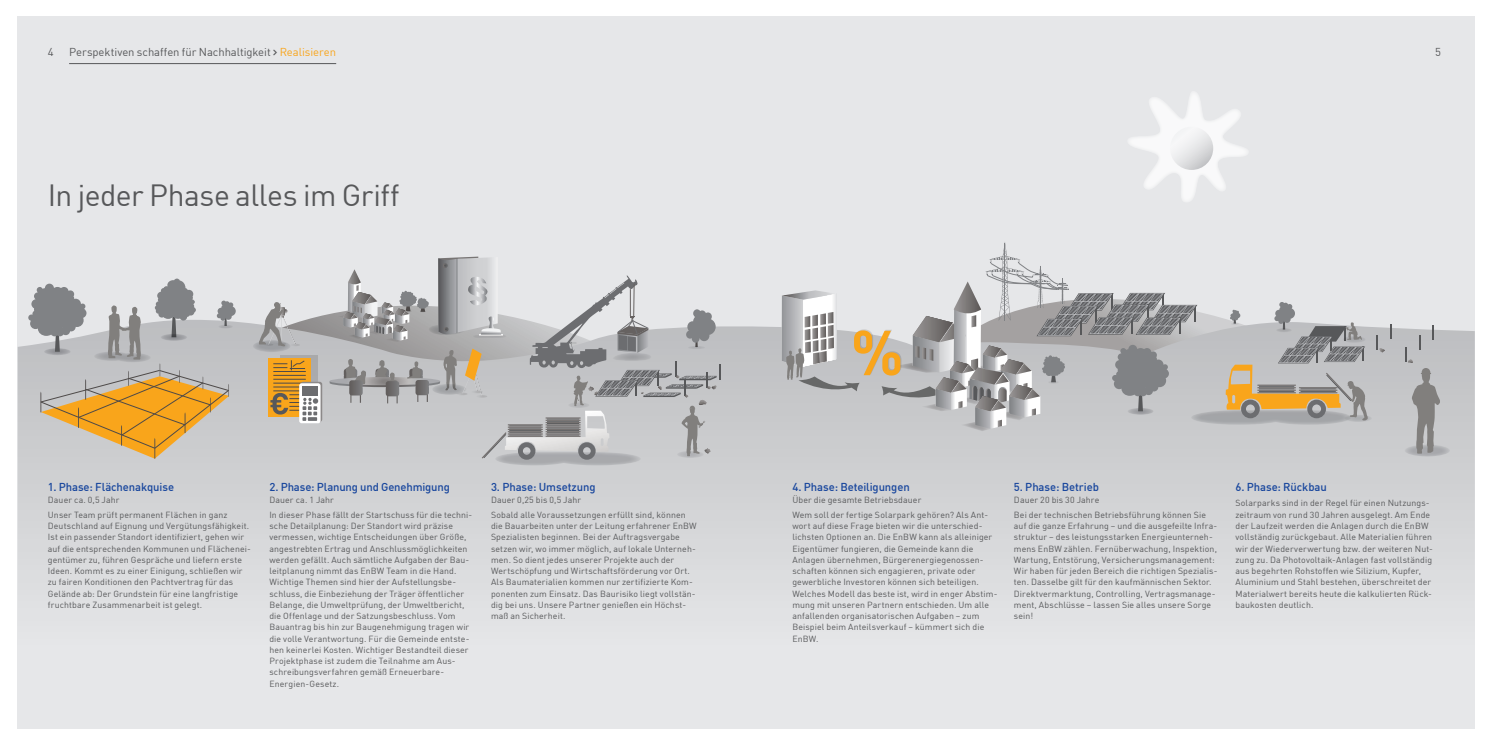
<style>
.page{position:relative;width:1489px;height:745px;background:#fff}
.page>*{position:absolute;margin:0;border:0;box-sizing:border-box;transform-origin:0 0}
.t1{font:30px "En BWDIN Pro";letter-spacing:-.015em;color:#57585a}
.t2{font:500 11.25px "En BWDIN Pro";letter-spacing:-.01em;color:#18469d}
.t3{font:11.25px "En BWDIN Pro";letter-spacing:-.005em;color:#57585a}
.t4{font:8.75px/11.2px "En BWDIN Pro";letter-spacing:.015em;color:#57585a}
.s1{color:#f9a51b}
</style>
<div class="page">
<div style="left:18px;top:16px;width:1456px;height:712px;background:#e6e7e9"></div>
<svg style="left:18px;top:324px;width:1456px;height:246px"></svg>
<svg style="left:1376px;top:324px;width:15px;height:28px"></svg>
<svg style="left:1432px;top:325px;width:1px;height:14px"></svg>
<svg style="left:1418px;top:335px;width:1px;height:15px"></svg>
<svg style="left:1404px;top:346px;width:8px;height:16px"></svg>
<svg style="left:1404px;top:444px;width:45px;height:12px"></svg>
<svg style="left:1411px;top:368px;width:29px;height:85px;background:#a0a0a0"></svg>
<svg style="left:1344px;top:414px;width:27px;height:7px"></svg>
<svg style="left:781px;top:242px;width:586px;height:189px"></svg>
<svg style="left:1129px;top:92px;width:118px;height:110px"></svg>
<svg style="left:1169px;top:127px;width:44px;height:43px"></svg>
<svg style="left:28px;top:256px;width:693px;height:209px"></svg>
<svg style="left:218px;top:324px;width:15px;height:4px"></svg>
<hr style="left:69px;top:63px;width:267px;height:1px;background:#57585a">
<p class="t3" style="left:48px;top:43px;width:7px">4</p>
<p class="t3" style="left:69px;top:43px;width:268px">Perspektiven schaffen für Nachhaltigkeit › <span class="s1">Realisieren</span></p>
<p class="t3" style="left:1434px;top:43px;width:7px">5</p>
<h1 class="t1" style="left:48px;top:171px;width:353px">In jeder Phase alles im Griff</h1>
<p class="t2" style="left:48px;top:478px;width:128px">1. Phase: Flächenakquise</p>
<p class="t4" style="left:48px;top:491px;width:181px;line-height:15px">Dauer ca. 0,5 Jahr<br>Unser Team prüft permanent Flächen in ganz</p>
<p class="t4" style="left:48px;top:519px;width:204px">Deutschland auf Eignung und Vergütungsfähigkeit.<br>Ist ein passender Standort identifiziert, gehen wir auf die entsprechenden Kommunen und Flächenei&shy;gentümer zu, führen Gespräche und liefern erste Ideen. Kommt es zu einer Einigung, schließen wir zu fairen Konditionen den Pachtvertrag für das Gelände ab: Der Grundstein für eine langfristige fruchtbare Zusammenarbeit ist gelegt.</p>
<p class="t2" style="left:269px;top:478px;width:182px">2. Phase: Planung und Genehmigung</p>
<p class="t4" style="left:269px;top:491px;width:204px;line-height:15px">Dauer ca. 1 Jahr<br>In dieser Phase fällt der Startschuss für die techni-</p>
<p class="t4" style="left:269px;top:519px;width:201px">sche Detailplanung: Der Standort wird präzise vermessen, wichtige Entscheidungen über Größe, angestrebten Ertrag und Anschlussmöglichkeiten werden gefällt. Auch sämtliche Aufgaben der Bau&shy;leitplanung nimmt das EnBW Team in die Hand.<br>Wichtige Themen sind hier der Aufstellungsbe&shy;schluss, die Einbeziehung der Träger öffentlicher Belange, die Umweltprüfung, der Umweltbericht, die Offenlage und der Satzungsbeschluss. Vom Bauantrag bis hin zur Baugenehmigung tragen wir die volle Verantwortung. Für die Gemeinde entste&shy;hen keinerlei Kosten. Wichtiger Bestandteil dieser Projektphase ist zudem die Teilnahme am Aus&shy;schreibungsverfahren gemäß Erneuerbare-Energien-Gesetz.</p>
<p class="t2" style="left:491px;top:478px;width:106px">3. Phase: Umsetzung</p>
<p class="t4" style="left:491px;top:491px;width:196px;line-height:15px">Dauer 0,25 bis 0,5 Jahr<br>Sobald alle Voraussetzungen erfüllt sind, können</p>
<p class="t4" style="left:491px;top:519px;width:207px">die Bauarbeiten unter der Leitung erfahrener EnBW Spezialisten beginnen. Bei der Auftragsvergabe setzen wir, wo immer möglich, auf lokale Unterneh&shy;men. So dient jedes unserer Projekte auch der Wertschöpfung und Wirtschaftsförderung vor Ort.<br>Als Baumaterialien kommen nur zertifizierte Kom&shy;ponenten zum Einsatz. Das Baurisiko liegt vollstän&shy;dig bei uns. Unsere Partner genießen ein Höchst&shy;maß an Sicherheit.</p>
<p class="t2" style="left:792px;top:478px;width:119px">4. Phase: Beteiligungen</p>
<p class="t4" style="left:792px;top:491px;width:197px;line-height:15px">Über die gesamte Betriebsdauer<br>Wem soll der fertige Solarpark gehören? Als Ant-</p>
<p class="t4" style="left:792px;top:519px;width:206px">wort auf diese Frage bieten wir die unterschied&shy;lichsten Optionen an. Die EnBW kann als alleiniger Eigentümer fungieren, die Gemeinde kann die Anlagen übernehmen, Bürgerenergiegenossen&shy;schaften können sich engagieren, private oder gewerbliche Investoren können sich beteiligen.<br>Welches Modell das beste ist, wird in enger Abstim&shy;mung mit unseren Partnern entschieden. Um alle anfallenden organisatorischen Aufgaben – zum Beispiel beim Anteilsverkauf – kümmert sich die EnBW.</p>
<p class="t2" style="left:1013px;top:478px;width:86px">5. Phase: Betrieb</p>
<p class="t4" style="left:1013px;top:491px;width:193px;line-height:15px">Dauer 20 bis 30 Jahre<br>Bei der technischen Betriebsführung können Sie</p>
<p class="t4" style="left:1013px;top:519px;width:205px">auf die ganze Erfahrung – und die ausgefeilte Infra&shy;struktur – des leistungsstarken Energieunterneh&shy;mens EnBW zählen. Fernüberwachung, Inspektion, Wartung, Entstörung, Versicherungsmanagement:<br>Wir haben für jeden Bereich die richtigen Spezialis&shy;ten. Dasselbe gilt für den kaufmännischen Sektor.<br>Direktvermarktung, Controlling, Vertragsmanage&shy;ment, Abschlüsse – lassen Sie alles unsere Sorge sein!</p>
<p class="t2" style="left:1235px;top:478px;width:93px">6. Phase: Rückbau</p>
<p class="t4" style="left:1235px;top:496px;width:199px">Solarparks sind in der Regel für einen Nutzungs&shy;zeitraum von rund 30 Jahren ausgelegt. Am Ende der Laufzeit werden die Anlagen durch die EnBW vollständig zurückgebaut. Alle Materialien führen wir der Wiederverwertung bzw. der weiteren Nut&shy;zung zu. Da Photovoltaik-Anlagen fast vollständig aus begehrten Rohstoffen wie Silizium, Kupfer, Aluminium und Stahl bestehen, überschreitet der Materialwert bereits heute die kalkulierten Rück&shy;baukosten deutlich.</p>
</div>
